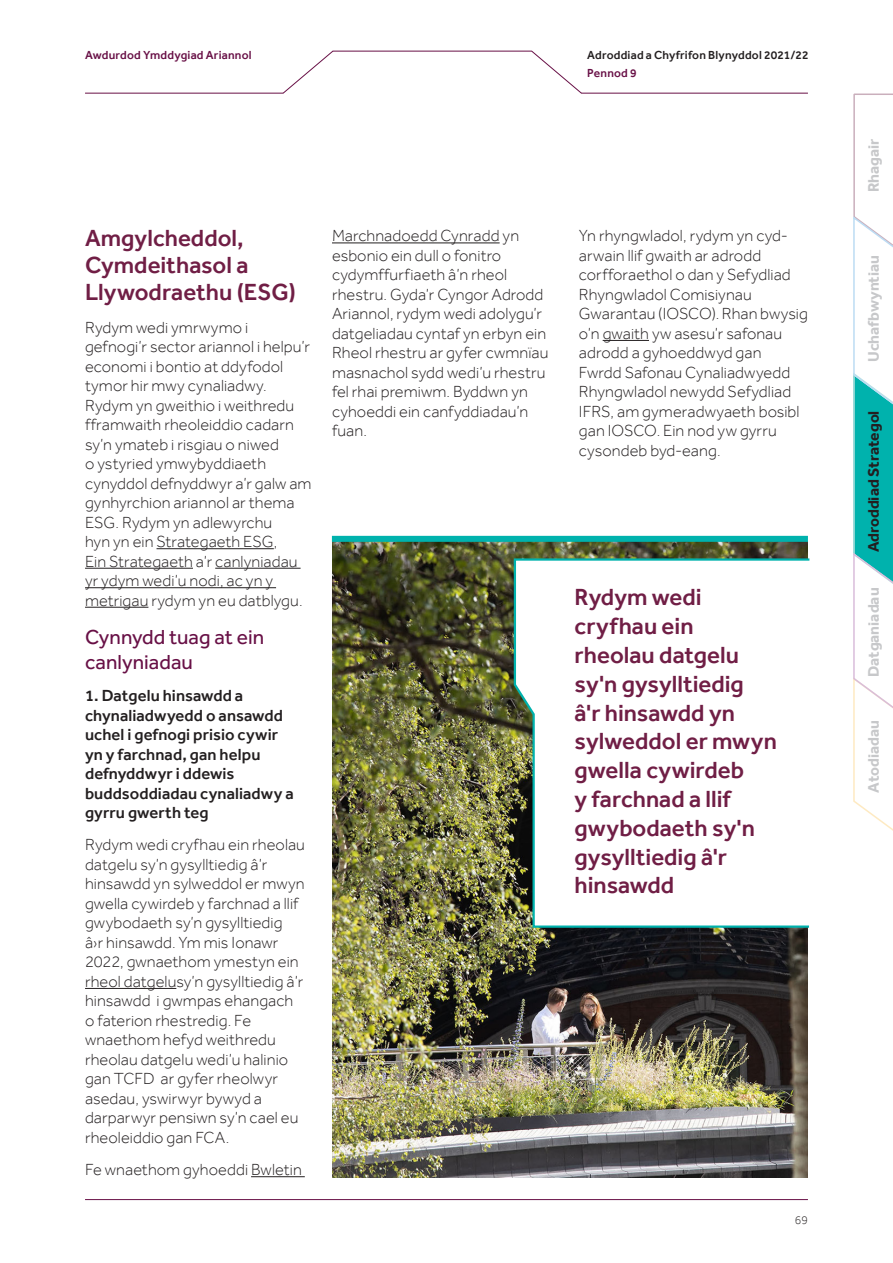
<style>
.page{position:relative;width:893px;height:1263px;background:#fff}
.page>*{position:absolute;margin:0;border:0;box-sizing:border-box;transform-origin:0 0}
.t1{font:500 24px/28.8px "Effra";color:#701e45}
.t2{font:21px/25.2px "Effra";letter-spacing:.005em;color:#681046}
.t3{font:300 16.5px/19.5px "Effra";letter-spacing:.005em;color:#231f20}
.t4{font:500 16.5px/19.5px "Effra";letter-spacing:.005em;color:#231f20}
.t5{font:700 15.75px "Effra";color:#c7c8ca}
.t6{font:700 15.75px "Effra";color:#231f20}
.t7{font:500 12px "Effra";letter-spacing:.015em;color:#231f20}
.t8{font:500 12px "Effra";letter-spacing:.015em;color:#681046}
.t9{font:300 12px "Effra";color:#231f20}
</style>
<div class="page">
<hr style="left:85px;top:1199px;width:723px;height:1px;background:#681046">
<hr style="left:85px;top:93px;width:198px;height:1px;background:#681046">
<hr style="left:333px;top:51px;width:199px;height:1px;background:#681046">
<hr style="left:581px;top:93px;width:227px;height:1px;background:#681046">
<svg style="left:531px;top:50px;width:51px;height:44px"></svg>
<svg style="left:283px;top:50px;width:50px;height:44px"></svg>
<svg style="left:853px;top:93px;width:40px;height:738px"></svg>
<hr style="left:157px;top:548px;width:117px;height:1px;background:#231f20">
<hr style="left:85px;top:568px;width:108px;height:1px;background:#231f20">
<hr style="left:215px;top:568px;width:86px;height:1px;background:#231f20">
<hr style="left:85px;top:587px;width:191px;height:1px;background:#231f20">
<hr style="left:85px;top:607px;width:63px;height:1px;background:#231f20">
<hr style="left:85px;top:988px;width:91px;height:1px;background:#231f20">
<hr style="left:251px;top:1176px;width:54px;height:1px;background:#231f20">
<hr style="left:332px;top:242px;width:168px;height:1px;background:#231f20">
<hr style="left:603px;top:340px;width:46px;height:1px;background:#231f20">
<img style="left:332px;top:542px;width:476px;height:636px">
<div style="left:332px;top:536px;width:476px;height:6px;background:#00b2ad"></div>
<svg style="left:513px;top:557px;width:297px;height:372px"></svg>
<p class="t8" style="left:85px;top:48px;width:168px">Awdurdod Ymddygiad Ariannol</p>
<p class="t7" style="left:587px;top:48px;width:223px">Adroddiad a Chyfrifon Blynyddol 2021/22</p>
<p class="t8" style="left:587px;top:66px;width:51px">Pennod 9</p>
<h1 class="t1" style="left:85px;top:225px;width:212px;line-height:27px">Amgylcheddol,<br>Cymdeithasol a<br>Llywodraethu (ESG)</h1>
<p class="t3" style="left:85px;top:317px;width:228px">Rydym wedi ymrwymo i gefnogi’r sector ariannol i helpu’r economi i bontio at ddyfodol tymor hir mwy cynaliadwy.<br>Rydym yn gweithio i weithredu fframwaith rheoleiddio cadarn sy’n ymateb i risgiau o niwed<br>o ystyried ymwybyddiaeth cynyddol defnyddwyr a’r galw am gynhyrchion ariannol ar thema<br>ESG. Rydym yn adlewyrchu<br>hyn yn ein Strategaeth ESG,<br>Ein Strategaeth a’r canlyniadau yr ydym wedi’u nodi, ac yn y metrigau rydym yn eu datblygu.</p>
<p class="t2" style="left:85px;top:624px;width:181px">Cynnydd tuag at ein canlyniadau</p>
<p class="t4" style="left:85px;top:686px;width:210px">1. Datgelu hinsawdd a chynaliadwyedd o ansawdd uchel i gefnogi prisio cywir yn y farchnad, gan helpu defnyddwyr i ddewis buddsoddiadau cynaliadwy a gyrru gwerth teg</p>
<p class="t3" style="left:85px;top:835px;width:221px">Rydym wedi cryfhau ein rheolau datgelu sy’n gysylltiedig â’r hinsawdd yn sylweddol er mwyn gwella cywirdeb y farchnad a llif gwybodaeth sy’n gysylltiedig<br>â›r hinsawdd. Ym mis Ionawr<br>2022, gwnaethom ymestyn ein rheol datgelusy’n gysylltiedig â’r hinsawdd i gwmpas ehangach o faterion rhestredig. Fe wnaethom hefyd weithredu rheolau datgelu wedi’u halinio gan TCFD ar gyfer rheolwyr asedau, yswirwyr bywyd a darparwyr pensiwn sy’n cael eu rheoleiddio gan FCA.</p>
<p class="t3" style="left:85px;top:1160px;width:218px">Fe wnaethom gyhoeddi Bwletin</p>
<p class="t3" style="left:332px;top:226px;width:218px">Marchnadoedd Cynradd yn esbonio ein dull o fonitro cydymffurfiaeth â’n rheol rhestru. Gyda’r Cyngor Adrodd<br>Ariannol, rydym wedi adolygu’r datgeliadau cyntaf yn erbyn ein<br>Rheol rhestru ar gyfer cwmnïau masnachol sydd wedi’u rhestru fel rhai premiwm. Byddwn yn cyhoeddi ein canfyddiadau’n fuan.</p>
<p class="t3" style="left:579px;top:226px;width:230px">Yn rhyngwladol, rydym yn cyd&shy;arwain llif gwaith ar adrodd corfforaethol o dan y Sefydliad<br>Rhyngwladol Comisiynau<br>Gwarantau (IOSCO). Rhan bwysig o’n gwaith yw asesu’r safonau adrodd a gyhoeddwyd gan<br>Fwrdd Safonau Cynaliadwyedd<br>Rhyngwladol newydd Sefydliad<br>IFRS, am gymeradwyaeth bosibl gan IOSCO. Ein nod yw gyrru cysondeb byd-eang.</p>
<h1 class="t1" style="left:575px;top:583px;width:204px">Rydym wedi cryfhau ein rheolau datgelu sy'n gysylltiedig<br>â'r hinsawdd yn sylweddol er mwyn gwella cywirdeb<br>y farchnad a llif gwybodaeth sy'n gysylltiedig â'r hinsawdd</h1>
<p class="t9" style="left:795px;top:1213px;width:15px">69</p>
<p class="t5" style="left:864px;top:192px;width:55px;rotate:-90deg">Rhagair</p>
<p class="t5" style="left:864px;top:362px;width:109px;rotate:-90deg">Uchafbwyntiau</p>
<p class="t6" style="left:864px;top:552px;width:143px;rotate:-90deg">Adroddiad Strategol</p>
<p class="t5" style="left:864px;top:677px;width:91px;rotate:-90deg">Datganiadau</p>
<p class="t5" style="left:864px;top:792px;width:74px;rotate:-90deg">Atodiadau</p>
</div>
